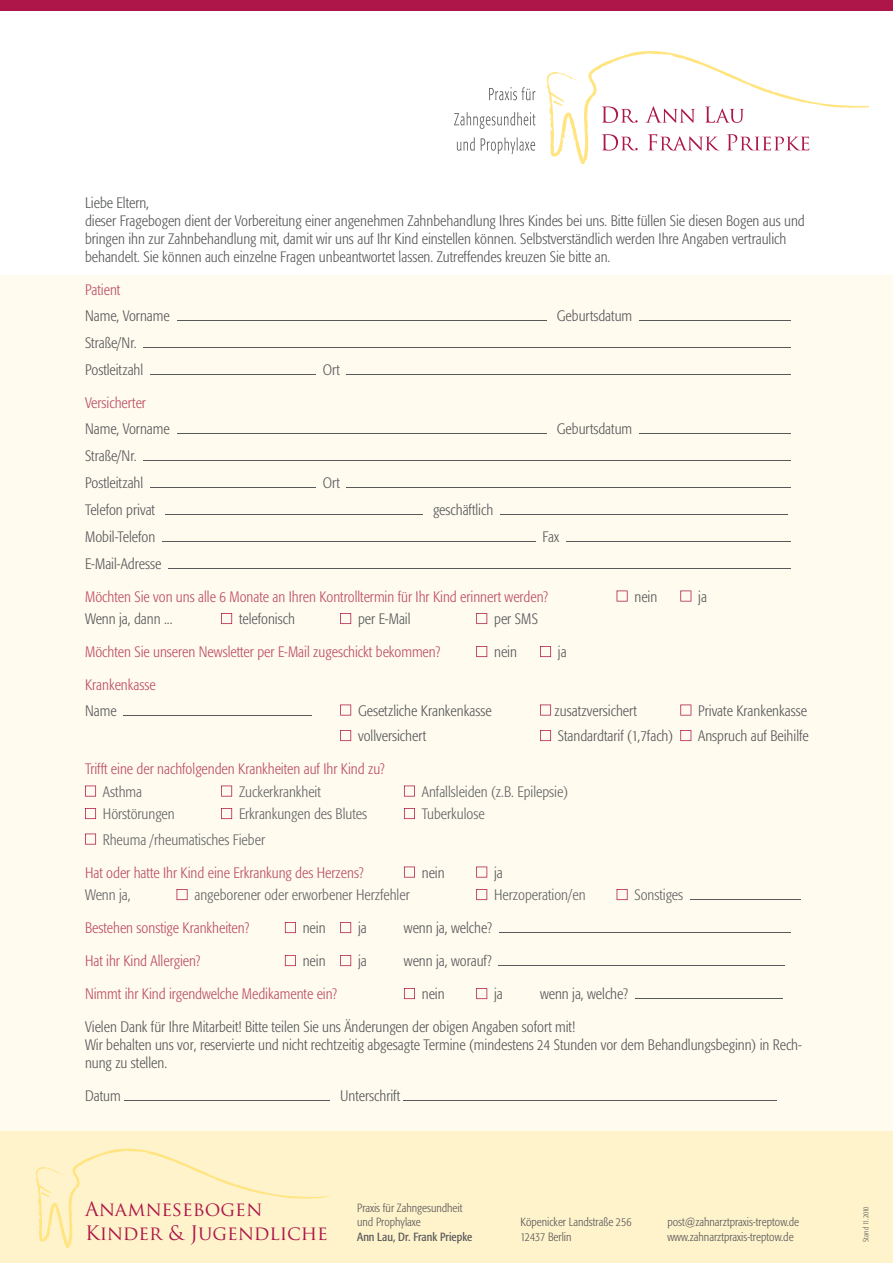
<style>
.page{position:relative;width:893px;height:1263px;background:#fff}
.page>*{position:absolute;margin:0;border:0;box-sizing:border-box;transform-origin:0 0}
.t1{font:19.5px/24px "Trajan Pro";color:#ae1649}
.t2{font:300 condensed 15px/18px "Formata";color:#58595b}
.t3{font:300 condensed 15px "Formata";color:#bd4f63}
.t4{font:300 condensed 15px "Formata";color:#646567}
.t5{font:300 condensed 11.7px/14.9px "Formata";color:#58595b}
.t6{font:condensed 11.7px "Formata";color:#58595b}
.t7{font:300 condensed 7.5px "Formata";color:#58595b}
</style>
<div class="page">
<div style="left:0;top:275px;width:893px;height:856px;background:#fffbef"></div>
<div style="left:0;top:1131px;width:893px;height:132px;background:#fff3cb"></div>
<svg style="left:36px;top:1148px;width:294px;height:100px"></svg>
<svg style="left:489px;top:87px;width:46px;height:13px"></svg>
<svg style="left:454px;top:112px;width:81px;height:17px"></svg>
<svg style="left:457px;top:137px;width:18px;height:14px"></svg>
<svg style="left:481px;top:137px;width:54px;height:17px"></svg>
<svg style="left:546px;top:51px;width:322px;height:113px"></svg>
<div style="left:0;top:0;width:893px;height:11px;background:#ae1649"></div>
<hr style="left:177px;top:320px;width:370px;height:1px;background:#58595b">
<hr style="left:639px;top:320px;width:152px;height:1px;background:#58595b">
<hr style="left:143px;top:347px;width:648px;height:1px;background:#58595b">
<hr style="left:150px;top:374px;width:166px;height:1px;background:#58595b">
<hr style="left:347px;top:374px;width:444px;height:1px;background:#58595b">
<hr style="left:177px;top:433px;width:370px;height:1px;background:#58595b">
<hr style="left:639px;top:433px;width:152px;height:1px;background:#58595b">
<hr style="left:143px;top:460px;width:648px;height:1px;background:#58595b">
<hr style="left:150px;top:487px;width:166px;height:1px;background:#58595b">
<hr style="left:347px;top:487px;width:444px;height:1px;background:#58595b">
<hr style="left:165px;top:514px;width:258px;height:1px;background:#58595b">
<hr style="left:500px;top:514px;width:288px;height:1px;background:#58595b">
<hr style="left:162px;top:541px;width:374px;height:1px;background:#58595b">
<hr style="left:566px;top:541px;width:225px;height:1px;background:#58595b">
<hr style="left:168px;top:568px;width:623px;height:1px;background:#58595b">
<svg style="left:617px;top:590px;width:11px;height:11px"></svg>
<svg style="left:680px;top:590px;width:11px;height:11px"></svg>
<svg style="left:221px;top:613px;width:11px;height:11px"></svg>
<svg style="left:340px;top:613px;width:11px;height:11px"></svg>
<svg style="left:476px;top:613px;width:11px;height:11px"></svg>
<svg style="left:476px;top:646px;width:11px;height:11px"></svg>
<svg style="left:540px;top:646px;width:11px;height:11px"></svg>
<hr style="left:123px;top:715px;width:189px;height:1px;background:#58595b">
<svg style="left:340px;top:704px;width:11px;height:11px"></svg>
<svg style="left:540px;top:704px;width:11px;height:11px"></svg>
<svg style="left:680px;top:704px;width:11px;height:11px"></svg>
<svg style="left:340px;top:730px;width:11px;height:11px"></svg>
<svg style="left:540px;top:730px;width:11px;height:11px"></svg>
<svg style="left:680px;top:730px;width:11px;height:11px"></svg>
<svg style="left:85px;top:785px;width:11px;height:11px"></svg>
<svg style="left:221px;top:785px;width:11px;height:11px"></svg>
<svg style="left:404px;top:785px;width:11px;height:11px"></svg>
<svg style="left:85px;top:808px;width:11px;height:11px"></svg>
<svg style="left:221px;top:808px;width:11px;height:11px"></svg>
<svg style="left:404px;top:808px;width:11px;height:11px"></svg>
<svg style="left:85px;top:833px;width:11px;height:11px"></svg>
<svg style="left:404px;top:866px;width:11px;height:11px"></svg>
<svg style="left:476px;top:866px;width:11px;height:11px"></svg>
<svg style="left:177px;top:889px;width:11px;height:11px"></svg>
<svg style="left:476px;top:889px;width:11px;height:11px"></svg>
<svg style="left:617px;top:889px;width:11px;height:11px"></svg>
<hr style="left:690px;top:899px;width:111px;height:1px;background:#58595b">
<svg style="left:285px;top:922px;width:11px;height:11px"></svg>
<svg style="left:340px;top:922px;width:11px;height:11px"></svg>
<hr style="left:499px;top:932px;width:292px;height:1px;background:#58595b">
<svg style="left:285px;top:955px;width:11px;height:11px"></svg>
<svg style="left:340px;top:955px;width:11px;height:11px"></svg>
<hr style="left:499px;top:965px;width:286px;height:1px;background:#58595b">
<svg style="left:404px;top:988px;width:11px;height:11px"></svg>
<svg style="left:476px;top:988px;width:11px;height:11px"></svg>
<hr style="left:635px;top:998px;width:147px;height:1px;background:#58595b">
<hr style="left:124px;top:1100px;width:206px;height:1px;background:#58595b">
<hr style="left:404px;top:1100px;width:373px;height:1px;background:#58595b">
<p class="t2" style="left:85px;top:194px;width:721px">Liebe Eltern,<br>dieser Fragebogen dient der Vorbereitung einer angenehmen Zahnbehandlung Ihres Kindes bei uns. Bitte füllen Sie diesen Bogen aus und bringen ihn zur Zahnbehandlung mit, damit wir uns auf Ihr Kind einstellen können. Selbstverständlich werden Ihre Angaben vertraulich behandelt. Sie können auch einzelne Fragen unbeantwortet lassen. Zutreffendes kreuzen Sie bitte an.</p>
<p class="t3" style="left:85px;top:282px;width:37px">Patient</p>
<p class="t2" style="left:85px;top:307px;width:86px">Name, Vorname</p>
<p class="t2" style="left:557px;top:307px;width:77px">Geburtsdatum</p>
<p class="t2" style="left:85px;top:329px;width:60px;line-height:27px">Straße/Nr.<br>Postleitzahl</p>
<p class="t2" style="left:323px;top:361px;width:19px">Ort</p>
<p class="t3" style="left:85px;top:394px;width:62px">Versicherter</p>
<p class="t2" style="left:85px;top:419px;width:86px">Name, Vorname</p>
<p class="t2" style="left:557px;top:419px;width:77px">Geburtsdatum</p>
<p class="t2" style="left:85px;top:442px;width:60px;line-height:27px">Straße/Nr.<br>Postleitzahl</p>
<p class="t2" style="left:323px;top:473px;width:19px">Ort</p>
<p class="t2" style="left:85px;top:500px;width:71px">Telefon privat</p>
<p class="t2" style="left:433px;top:500px;width:62px">geschäftlich</p>
<p class="t2" style="left:85px;top:527px;width:72px">Mobil-Telefon</p>
<p class="t2" style="left:542px;top:527px;width:18px">Fax</p>
<p class="t2" style="left:85px;top:554px;width:78px">E-Mail-Adresse</p>
<p class="t3" style="left:85px;top:588px;width:465px">Möchten Sie von uns alle 6 Monate an Ihren Kontrolltermin für Ihr Kind erinnert werden?</p>
<p class="t2" style="left:634px;top:587px;width:24px">nein</p>
<p class="t2" style="left:698px;top:587px;width:10px">ja</p>
<p class="t2" style="left:85px;top:610px;width:89px">Wenn ja, dann ...</p>
<p class="t2" style="left:239px;top:610px;width:57px">telefonisch</p>
<p class="t2" style="left:358px;top:610px;width:54px">per E-Mail</p>
<p class="t2" style="left:494px;top:610px;width:45px">per SMS</p>
<p class="t3" style="left:85px;top:643px;width:357px">Möchten Sie unseren Newsletter per E-Mail zugeschickt bekommen?</p>
<p class="t2" style="left:494px;top:643px;width:24px">nein</p>
<p class="t2" style="left:558px;top:643px;width:10px">ja</p>
<p class="t3" style="left:85px;top:676px;width:72px">Krankenkasse</p>
<p class="t2" style="left:85px;top:701px;width:33px">Name</p>
<p class="t2" style="left:358px;top:701px;width:135px">Gesetzliche Krankenkasse</p>
<p class="t2" style="left:554px;top:701px;width:84px">zusatzversichert</p>
<p class="t2" style="left:698px;top:701px;width:110px">Private Krankenkasse</p>
<p class="t2" style="left:358px;top:727px;width:70px">vollversichert</p>
<p class="t2" style="left:558px;top:727px;width:117px">Standardtarif (1,7fach)</p>
<p class="t2" style="left:698px;top:727px;width:112px">Anspruch auf Beihilfe</p>
<p class="t3" style="left:85px;top:760px;width:301px">Trifft eine der nachfolgenden Krankheiten auf Ihr Kind zu?</p>
<p class="t4" style="left:103px;top:783px;width:41px">Asthma</p>
<p class="t4" style="left:239px;top:783px;width:83px">Zuckerkrankheit</p>
<p class="t4" style="left:422px;top:783px;width:148px">Anfallsleiden (z.B. Epilepsie)</p>
<p class="t4" style="left:103px;top:805px;width:73px">Hörstörungen</p>
<p class="t4" style="left:239px;top:805px;width:130px">Erkrankungen des Blutes</p>
<p class="t4" style="left:422px;top:805px;width:64px">Tuberkulose</p>
<p class="t4" style="left:103px;top:831px;width:164px">Rheuma /rheumatisches Fieber</p>
<p class="t3" style="left:85px;top:864px;width:280px">Hat oder hatte Ihr Kind eine Erkrankung des Herzens?</p>
<p class="t2" style="left:422px;top:863px;width:24px">nein</p>
<p class="t2" style="left:494px;top:863px;width:10px">ja</p>
<p class="t4" style="left:85px;top:886px;width:47px">Wenn ja,</p>
<p class="t4" style="left:194px;top:886px;width:217px">angeborener oder erworbener Herzfehler</p>
<p class="t4" style="left:494px;top:886px;width:93px">Herzoperation/en</p>
<p class="t4" style="left:634px;top:886px;width:50px">Sonstiges</p>
<p class="t3" style="left:85px;top:919px;width:166px">Bestehen sonstige Krankheiten?</p>
<p class="t2" style="left:303px;top:919px;width:24px">nein</p>
<p class="t2" style="left:358px;top:919px;width:10px">ja</p>
<p class="t2" style="left:404px;top:919px;width:90px">wenn ja, welche?</p>
<p class="t3" style="left:85px;top:952px;width:117px">Hat ihr Kind Allergien?</p>
<p class="t2" style="left:303px;top:952px;width:24px">nein</p>
<p class="t2" style="left:358px;top:952px;width:10px">ja</p>
<p class="t2" style="left:404px;top:952px;width:89px">wenn ja, worauf?</p>
<p class="t3" style="left:85px;top:985px;width:254px">Nimmt ihr Kind irgendwelche Medikamente ein?</p>
<p class="t2" style="left:422px;top:985px;width:24px">nein</p>
<p class="t2" style="left:494px;top:985px;width:10px">ja</p>
<p class="t2" style="left:540px;top:985px;width:90px">wenn ja, welche?</p>
<p class="t2" style="left:85px;top:1018px;width:718px">Vielen Dank für Ihre Mitarbeit! Bitte teilen Sie uns Änderungen der obigen Angaben sofort mit!<br>Wir behalten uns vor, reservierte und nicht rechtzeitig abgesagte Termine (mindestens 24 Stunden vor dem Behandlungsbeginn) in Rech&shy;nung zu stellen.</p>
<p class="t2" style="left:85px;top:1087px;width:37px">Datum</p>
<p class="t2" style="left:340px;top:1087px;width:61px">Unterschrift</p>
<h1 class="t1" style="left:85px;top:1197px;width:244px">Anamnesebogen<br>Kinder &amp; Jugendliche</h1>
<p class="t5" style="left:357px;top:1200px;width:107px">Praxis für Zahngesundheit und Prophylaxe</p>
<p class="t6" style="left:357px;top:1230px;width:117px">Ann Lau, Dr. Frank Priepke</p>
<p class="t5" style="left:521px;top:1215px;width:113px">Köpenicker Landstraße 256<br>12437 Berlin</p>
<p class="t5" style="left:667px;top:1215px;width:133px">post@zahnarztpraxis-treptow.de www.zahnarztpraxis-treptow.de</p>
<p class="t7" style="left:862px;top:1242px;width:37px;rotate:-90deg">Stand 11.2010</p>
</div>
